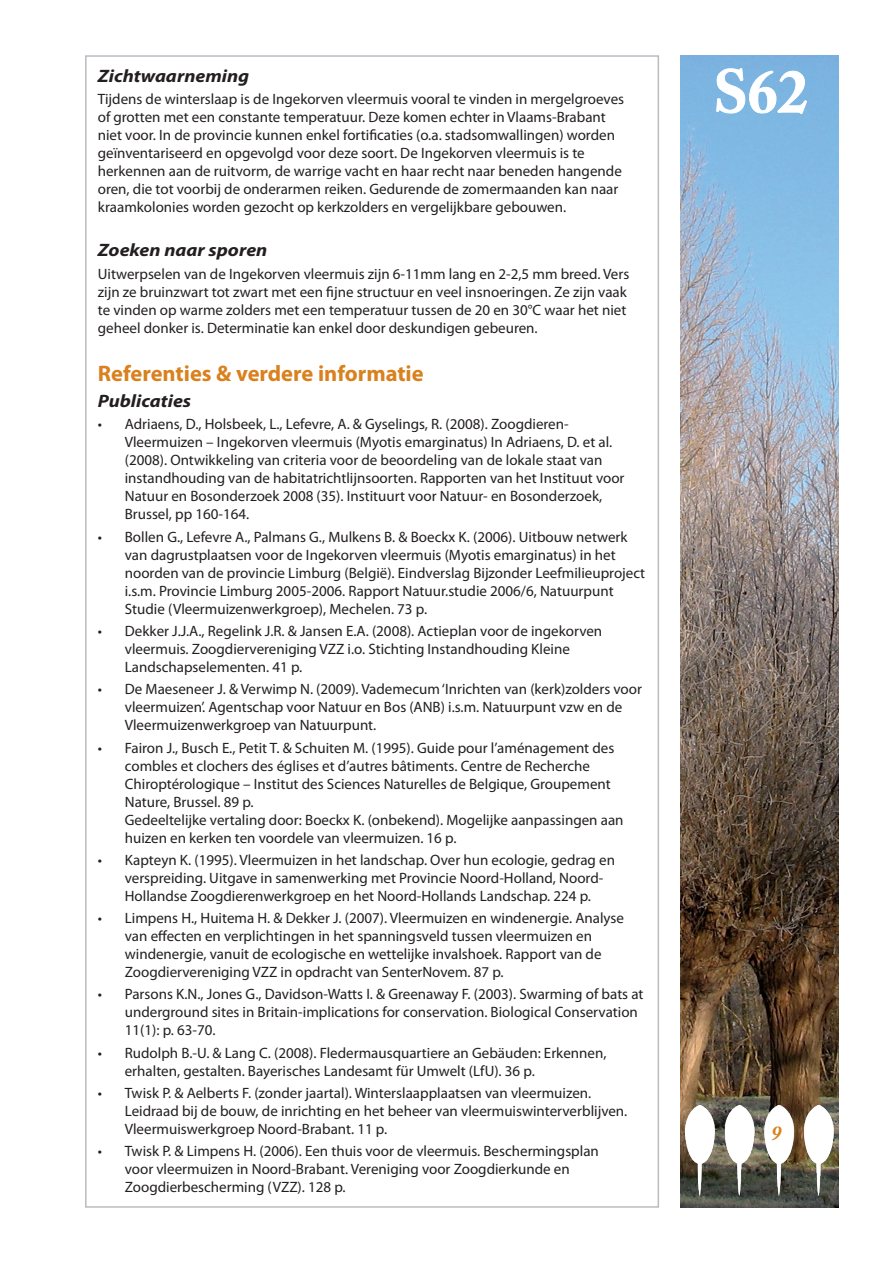
<style>
.page{position:relative;width:893px;height:1263px;background:#fff}
.page>*{position:absolute;margin:0;border:0;box-sizing:border-box;transform-origin:0 0}
.t1{font:700 60px "Adobe Caslon Pro";color:#fff}
.soort1{font:700 22.5px "Myriad Pro";color:#d9811e}
.SOORT_B{font:italic 700 21px "Adobe Caslon Pro";color:#d9811e}
.soort2{font:italic 700 18px "Myriad Pro";color:#231f20;scale:1.1 1}
.soort_opsomming{font:15px/18px "Myriad Pro";color:#231f20}
.soort2-2{font:15px/18px "Myriad Pro";color:#231f20}
</style>
<div class="page">
<img style="left:680px;top:55px;width:159px;height:1153px">
<svg style="left:716px;top:68px;width:91px;height:46px;background:#8ebee5"></svg>
<img style="left:685px;top:1105px;width:149px;height:90px">
<p class="soort2" style="left:98px;top:64px;width:139px">Zichtwaarneming</p>
<p class="soort2-2" style="left:98px;top:90px;width:528px">Tijdens de winterslaap is de Ingekorven vleermuis vooral te vinden in mergelgroeves of grotten met een constante temperatuur. Deze komen echter in Vlaams-Brabant niet voor. In de provincie kunnen enkel fortificaties (o.a. stadsomwallingen) worden geïnventariseerd en opgevolgd voor deze soort. De Ingekorven vleermuis is te herkennen aan de ruitvorm, de warrige vacht en haar recht naar beneden hangende oren, die tot voorbij de onderarmen reiken. Gedurende de zomermaanden kan naar kraamkolonies worden gezocht op kerkzolders en vergelijkbare gebouwen.</p>
<p class="soort2" style="left:98px;top:239px;width:156px">Zoeken naar sporen</p>
<p class="soort2-2" style="left:98px;top:264px;width:533px">Uitwerpselen van de Ingekorven vleermuis zijn 6-11mm lang en 2-2,5 mm breed. Vers zijn ze bruinzwart tot zwart met een fijne structuur en veel insnoeringen. Ze zijn vaak te vinden op warme zolders met een temperatuur tussen de 20 en 30°C waar het niet geheel donker is. Determinatie kan enkel door deskundigen gebeuren.</p>
<p class="soort1" style="left:98px;top:358px;width:327px">Referenties &amp; verdere informatie</p>
<p class="soort2" style="left:98px;top:389px;width:86px">Publicaties</p>
<p class="soort_opsomming" style="left:125px;top:415px;width:501px;text-indent:-27px">• Adriaens, D., Holsbeek, L., Lefevre, A. &amp; Gyselings, R. (2008). Zoogdieren-Vleermuizen – Ingekorven vleermuis (Myotis emarginatus) In Adriaens, D. et al. (2008). Ontwikkeling van criteria voor de beoordeling van de lokale staat van instandhouding van de habitatrichtlijnsoorten. Rapporten van het Instituut voor Natuur en Bosonderzoek 2008 (35). Instituurt voor Natuur- en Bosonderzoek, Brussel, pp 160-164.</p>
<p class="soort_opsomming" style="left:125px;top:527px;width:522px;text-indent:-27px">• Bollen G., Lefevre A., Palmans G., Mulkens B. &amp; Boeckx K. (2006). Uitbouw netwerk van dagrustplaatsen voor de Ingekorven vleermuis (Myotis emarginatus) in het noorden van de provincie Limburg (België). Eindverslag Bijzonder Leefmilieuproject i.s.m. Provincie Limburg 2005-2006. Rapport Natuur.studie 2006/6, Natuurpunt Studie (Vleermuizenwerkgroep), Mechelen. 73 p.</p>
<p class="soort_opsomming" style="left:125px;top:622px;width:479px;text-indent:-27px">• Dekker J.J.A., Regelink J.R. &amp; Jansen E.A. (2008). Actieplan voor de ingekorven vleermuis. Zoogdiervereniging VZZ i.o. Stichting Instandhouding Kleine<br>Landschapselementen. 41 p.</p>
<p class="soort_opsomming" style="left:125px;top:680px;width:519px;text-indent:-27px">• De Maeseneer J. &amp; Verwimp N. (2009). Vademecum ‘Inrichten van (kerk)zolders voor vleermuizen’. Agentschap voor Natuur en Bos (ANB) i.s.m. Natuurpunt vzw en de<br>Vleermuizenwerkgroep van Natuurpunt.</p>
<p class="soort_opsomming" style="left:125px;top:738px;width:500px;text-indent:-27px">• Fairon J., Busch E., Petit T. &amp; Schuiten M. (1995). Guide pour l’aménagement des combles et clochers des églises et d’autres bâtiments. Centre de Recherche Chiroptérologique – Institut des Sciences Naturelles de Belgique, Groupement Nature, Brussel. 89 p.<br>Gedeeltelijke vertaling door: Boeckx K. (onbekend). Mogelijke aanpassingen aan huizen en kerken ten voordele van vleermuizen. 16 p.</p>
<p class="soort_opsomming" style="left:125px;top:850px;width:492px;text-indent:-27px">• Kapteyn K. (1995). Vleermuizen in het landschap. Over hun ecologie, gedrag en verspreiding. Uitgave in samenwerking met Provincie Noord-Holland, Noord-<br>Hollandse Zoogdierenwerkgroep en het Noord-Hollands Landschap. 224 p.</p>
<p class="soort_opsomming" style="left:125px;top:909px;width:501px;text-indent:-27px">• Limpens H., Huitema H. &amp; Dekker J. (2007). Vleermuizen en windenergie. Analyse van effecten en verplichtingen in het spanningsveld tussen vleermuizen en windenergie, vanuit de ecologische en wettelijke invalshoek. Rapport van de Zoogdiervereniging VZZ in opdracht van SenterNovem. 87 p.</p>
<p class="soort_opsomming" style="left:125px;top:985px;width:520px;text-indent:-27px">• Parsons K.N., Jones G., Davidson-Watts I. &amp; Greenaway F. (2003). Swarming of bats at underground sites in Britain-implications for conservation. Biological Conservation<br>11(1): p. 63-70.</p>
<p class="soort_opsomming" style="left:125px;top:1043px;width:483px;text-indent:-27px">• Rudolph B.-U. &amp; Lang C. (2008). Fledermausquartiere an Gebäuden: Erkennen, erhalten, gestalten. Bayerisches Landesamt für Umwelt (LfU). 36 p.</p>
<p class="soort_opsomming" style="left:125px;top:1083px;width:504px;text-indent:-27px">• Twisk P. &amp; Aelberts F. (zonder jaartal). Winterslaapplaatsen van vleermuizen.<br>Leidraad bij de bouw, de inrichting en het beheer van vleermuiswinterverblijven.<br>Vleermuiswerkgroep Noord-Brabant. 11 p.</p>
<p class="soort_opsomming" style="left:125px;top:1142px;width:476px;text-indent:-27px">• Twisk P. &amp; Limpens H. (2006). Een thuis voor de vleermuis. Beschermingsplan voor vleermuizen in Noord-Brabant. Vereniging voor Zoogdierkunde en<br>Zoogdierbescherming (VZZ). 128 p.</p>
<h1 class="t1" style="left:713px;top:56px;width:96px">S62</h1>
<p class="SOORT_B" style="left:771px;top:1120px;width:12px">9</p>
</div>
